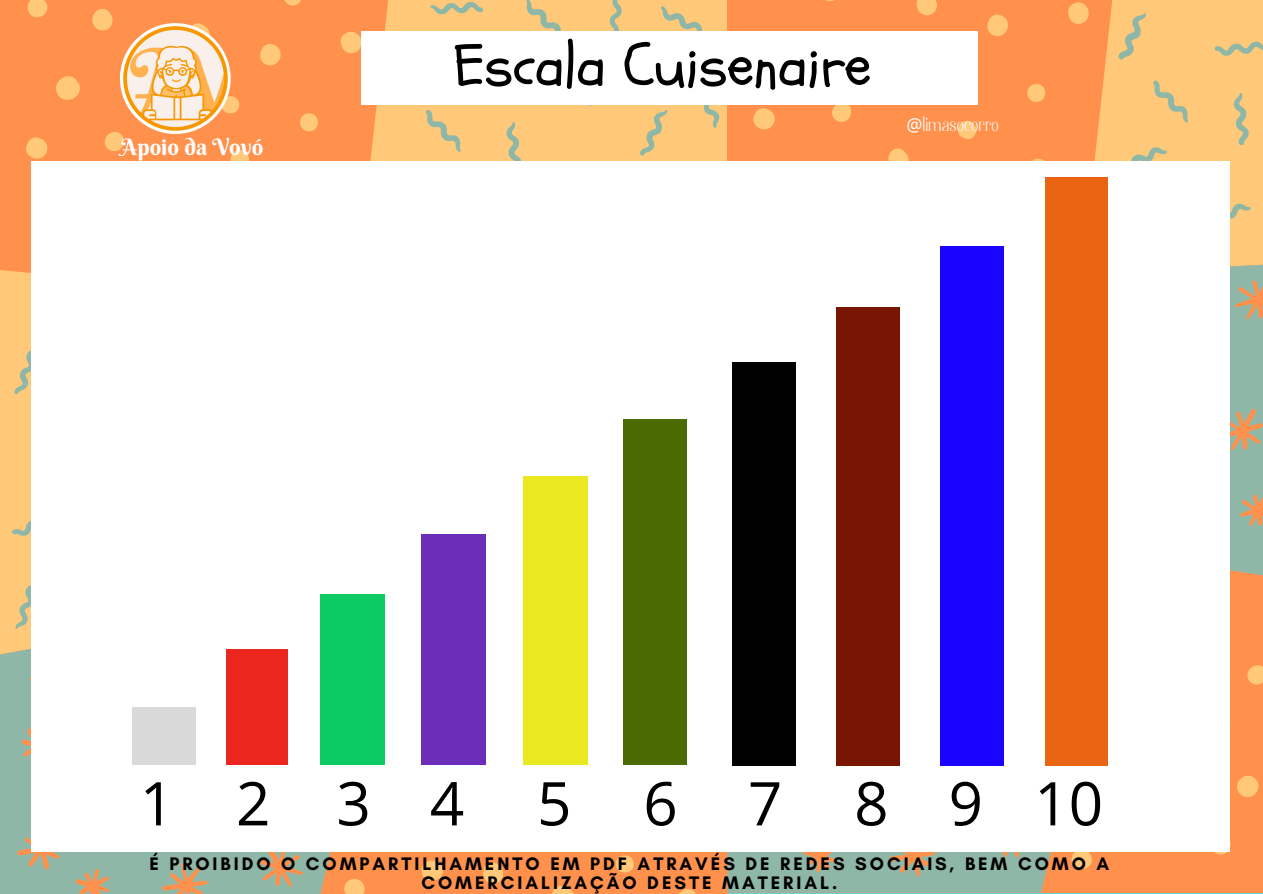
<style>
.page{position:relative;width:1263px;height:894px;background:#fff}
.page>*{position:absolute;margin:0;border:0;box-sizing:border-box;transform-origin:0 0}
.t1{font:61.35px "Schoolbell";letter-spacing:-.01em;color:#000}
.t2{font:60.3px "Open Sans";color:#000}
.t3{font:22.65px "Berkshire Swash";color:#fff}
.t4{font:700 18.45px/19.6px "Glacial Indifference";letter-spacing:.16em;color:#000;text-align:center}
.t5{font:18px "Berlin Collection";color:#fff}
.s1{font-family:"Noto Sans"}
</style>
<div class="page">
<div style="left:1px;top:0;width:726px;height:893px;background:#ff914d"></div>
<svg style="left:361px;top:0;width:366px;height:161px;fill:#ffc979"></svg>
<div style="left:1px;top:270px;width:31px;height:313px;background:#ffc979"></div>
<svg style="left:1px;top:583px;width:393px;height:310px;fill:#8fb7a7"></svg>
<svg style="left:341px;top:32px;width:20px;height:21px"></svg>
<svg style="left:284px;top:0;width:17px;height:6px"></svg>
<svg style="left:300px;top:113px;width:18px;height:18px"></svg>
<svg style="left:237px;top:99px;width:2px;height:12px"></svg>
<svg style="left:92px;top:9px;width:21px;height:22px"></svg>
<svg style="left:28px;top:0;width:19px;height:17px"></svg>
<svg style="left:104px;top:132px;width:20px;height:19px"></svg>
<svg style="left:26px;top:137px;width:22px;height:22px"></svg>
<svg style="left:231px;top:150px;width:18px;height:11px"></svg>
<svg style="left:260px;top:44px;width:21px;height:21px"></svg>
<svg style="left:56px;top:76px;width:24px;height:24px"></svg>
<svg style="left:616px;top:855px;width:18px;height:18px"></svg>
<svg style="left:483px;top:862px;width:20px;height:21px"></svg>
<svg style="left:422px;top:860px;width:21px;height:19px"></svg>
<svg style="left:344px;top:878px;width:21px;height:15px"></svg>
<svg style="left:680px;top:889px;width:15px;height:4px"></svg>
<svg style="left:552px;top:886px;width:21px;height:7px"></svg>
<svg style="left:30px;top:658px;width:2px;height:46px"></svg>
<svg style="left:17px;top:826px;width:47px;height:43px"></svg>
<svg style="left:75px;top:868px;width:34px;height:25px"></svg>
<svg style="left:21px;top:728px;width:11px;height:32px"></svg>
<svg style="left:162px;top:862px;width:46px;height:31px"></svg>
<svg style="left:260px;top:851px;width:44px;height:35px"></svg>
<svg style="left:580px;top:105px;width:47px;height:1px"></svg>
<svg style="left:526px;top:0;width:37px;height:32px"></svg>
<svg style="left:661px;top:6px;width:44px;height:26px"></svg>
<svg style="left:609px;top:0;width:15px;height:32px"></svg>
<svg style="left:640px;top:110px;width:27px;height:46px"></svg>
<svg style="left:695px;top:105px;width:24px;height:23px"></svg>
<svg style="left:430px;top:2px;width:53px;height:12px"></svg>
<svg style="left:506px;top:122px;width:15px;height:39px"></svg>
<svg style="left:426px;top:109px;width:35px;height:43px"></svg>
<svg style="left:14px;top:346px;width:18px;height:48px"></svg>
<svg style="left:15px;top:580px;width:17px;height:48px"></svg>
<svg style="left:12px;top:512px;width:20px;height:23px"></svg>
<div style="left:728px;top:0;width:535px;height:892px;background:#ff914d"></div>
<div style="left:1094px;top:0;width:169px;height:255px;background:#ffc979"></div>
<div style="left:1230px;top:255px;width:33px;height:321px;background:#8fb7a7"></div>
<svg style="left:728px;top:851px;width:393px;height:41px;fill:#8fb7a7"></svg>
<svg style="left:1068px;top:2px;width:21px;height:22px"></svg>
<svg style="left:1027px;top:84px;width:18px;height:18px"></svg>
<svg style="left:1032px;top:158px;width:12px;height:3px"></svg>
<svg style="left:916px;top:0;width:21px;height:15px"></svg>
<svg style="left:888px;top:148px;width:21px;height:13px"></svg>
<svg style="left:832px;top:105px;width:19px;height:17px"></svg>
<svg style="left:753px;top:108px;width:22px;height:21px"></svg>
<svg style="left:958px;top:121px;width:18px;height:18px"></svg>
<svg style="left:987px;top:14px;width:21px;height:22px"></svg>
<svg style="left:1210px;top:842px;width:21px;height:12px"></svg>
<svg style="left:1237px;top:775px;width:22px;height:21px"></svg>
<svg style="left:1247px;top:665px;width:16px;height:19px"></svg>
<svg style="left:1072px;top:851px;width:20px;height:17px"></svg>
<svg style="left:1235px;top:277px;width:28px;height:42px"></svg>
<svg style="left:1230px;top:408px;width:33px;height:42px"></svg>
<svg style="left:1240px;top:493px;width:23px;height:33px"></svg>
<svg style="left:803px;top:851px;width:33px;height:21px"></svg>
<svg style="left:889px;top:851px;width:46px;height:25px"></svg>
<svg style="left:987px;top:851px;width:44px;height:6px"></svg>
<svg style="left:1253px;top:0;width:10px;height:11px"></svg>
<svg style="left:1118px;top:13px;width:28px;height:47px"></svg>
<svg style="left:1230px;top:203px;width:21px;height:23px"></svg>
<svg style="left:1234px;top:93px;width:15px;height:52px"></svg>
<svg style="left:1153px;top:80px;width:35px;height:43px"></svg>
<svg style="left:1214px;top:41px;width:49px;height:15px"></svg>
<svg style="left:1116px;top:147px;width:51px;height:14px"></svg>
<div style="left:32px;top:161px;width:1198px;height:690px;background:#fff"></div>
<div style="left:133px;top:706px;width:63px;height:58px;background:#d9d9d9"></div>
<div style="left:226px;top:648px;width:62px;height:116px;background:#ea261f"></div>
<div style="left:320px;top:594px;width:64px;height:170px;background:#0dcb63"></div>
<div style="left:422px;top:534px;width:64px;height:230px;background:#6c2db9"></div>
<div style="left:523px;top:475px;width:65px;height:289px;background:#eae81f"></div>
<div style="left:623px;top:418px;width:64px;height:346px;background:#496b01"></div>
<div style="left:732px;top:362px;width:64px;height:403px;background:#000"></div>
<div style="left:836px;top:306px;width:64px;height:459px;background:#791603"></div>
<div style="left:940px;top:246px;width:64px;height:519px;background:#1b04fe"></div>
<div style="left:1045px;top:177px;width:62px;height:588px;background:#ea6513"></div>
<div style="left:361px;top:32px;width:617px;height:73px;background:#fff"></div>
<img style="left:114px;top:23px;width:123px;height:118px">
<p class="t3" style="left:120px;top:133px;width:144px">Apoio da Vovó</p>
<p class="t1" style="left:454px;top:25px;width:419px">Escala Cuisenaire</p>
<p class="t5" style="left:906px;top:109px;width:94px"><span class="s1">@</span>limasocorro</p>
<p class="t2" style="left:140px;top:760px;width:36px">1</p>
<p class="t2" style="left:236px;top:760px;width:36px">2</p>
<p class="t2" style="left:336px;top:760px;width:36px">3</p>
<p class="t2" style="left:430px;top:760px;width:36px">4</p>
<h1 class="t2" style="left:537px;top:760px;width:36px">5</h1>
<p class="t2" style="left:643px;top:760px;width:36px">6</p>
<p class="t2" style="left:748px;top:760px;width:36px">7</p>
<p class="t2" style="left:854px;top:760px;width:36px">8</p>
<h2 class="t2" style="left:948px;top:760px;width:36px">9</h2>
<p class="t2" style="left:1034px;top:760px;width:70px">10</p>
<p class="t4" style="left:149px;top:853px;width:961px">É PROIBIDO O COMPARTILHAMENTO EM PDF ATRAVÉS DE REDES SOCIAIS, BEM COMO A<br>COMERCIALIZAÇÃO DESTE MATERIAL.</p>
</div>
